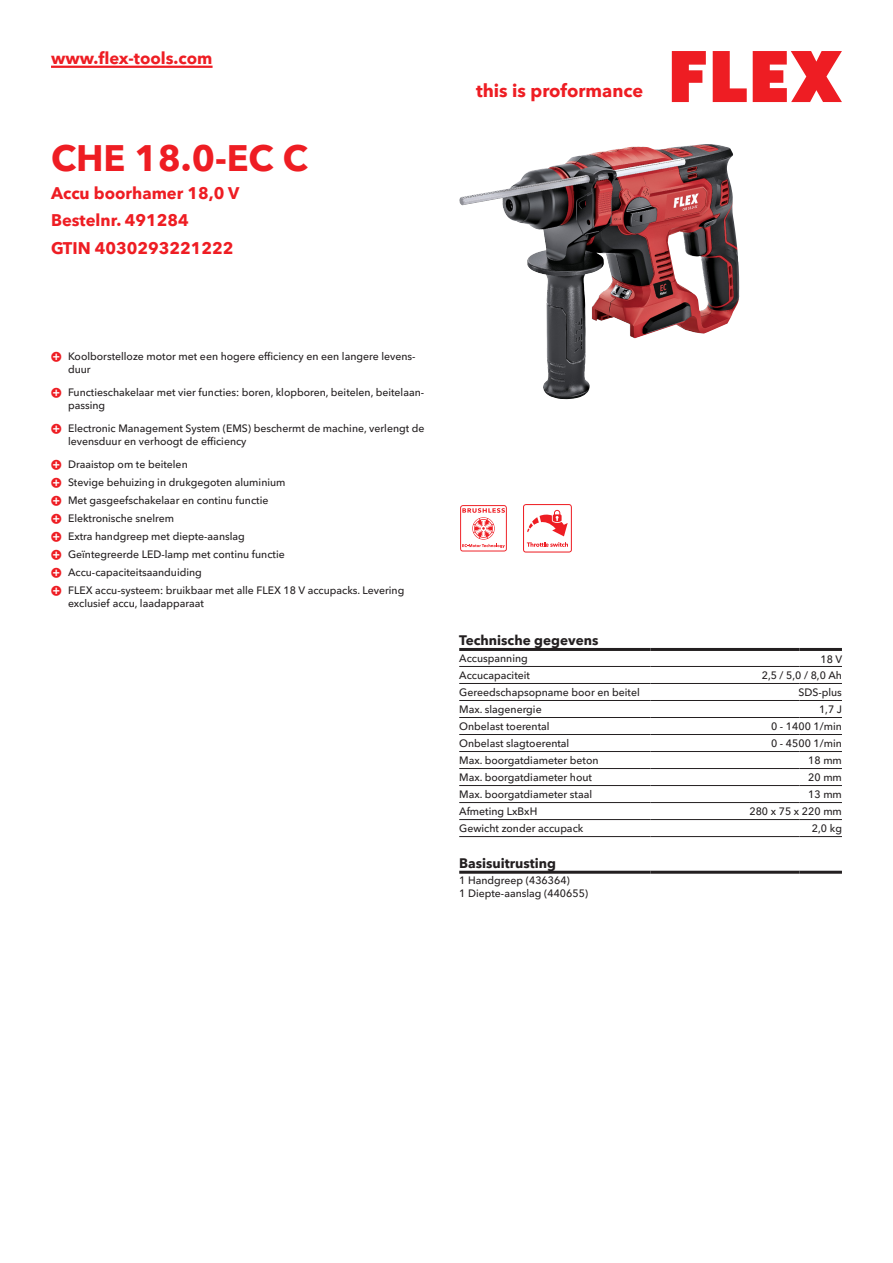
<style>
.page{position:relative;width:893px;height:1263px;background:#fff}
.page>*{position:absolute;margin:0;border:0;box-sizing:border-box;transform-origin:0 0}
.CB_AF_Product-name{font:700 36px "Avenir Next W1 G";color:#ee1d23}
.t1{font:700 18px "Avenir Next W1 G";color:#ee1d23}
.CB_AF_Product-short{font:700 16.5px "Avenir Next W1 G";color:#ee1d23}
.CB_AF_Order-number{font:700 16.5px "Avenir Next W1 G";color:#ee1d23}
.CB_AF_Table-headline{font:700 13.5px "Avenir Next W1 G";color:#231f20}
.CB_AF_Table-specific{font:500 10.5px/12.6px "Avenir Next W1 G";color:#231f20}
</style>
<div class="page">
<svg style="left:672px;top:51px;width:34px;height:51px"></svg>
<svg style="left:713px;top:51px;width:34px;height:51px"></svg>
<svg style="left:753px;top:51px;width:89px;height:51px"></svg>
<hr style="left:51px;top:66px;width:162px;height:2px;background:#ee1d23">
<img style="left:459px;top:144px;width:245px;height:256px">
<hr style="left:459px;top:666px;width:192px;height:1px;background:#231f20">
<hr style="left:651px;top:666px;width:148px;height:1px;background:#231f20">
<hr style="left:799px;top:666px;width:43px;height:1px;background:#231f20">
<hr style="left:459px;top:683px;width:192px;height:1px;background:#231f20">
<hr style="left:651px;top:683px;width:148px;height:1px;background:#231f20">
<hr style="left:799px;top:683px;width:43px;height:1px;background:#231f20">
<hr style="left:459px;top:700px;width:192px;height:1px;background:#231f20">
<hr style="left:651px;top:700px;width:148px;height:1px;background:#231f20">
<hr style="left:799px;top:700px;width:43px;height:1px;background:#231f20">
<hr style="left:459px;top:717px;width:192px;height:1px;background:#231f20">
<hr style="left:651px;top:717px;width:148px;height:1px;background:#231f20">
<hr style="left:799px;top:717px;width:43px;height:1px;background:#231f20">
<hr style="left:459px;top:734px;width:192px;height:1px;background:#231f20">
<hr style="left:651px;top:734px;width:148px;height:1px;background:#231f20">
<hr style="left:799px;top:734px;width:43px;height:1px;background:#231f20">
<hr style="left:459px;top:751px;width:192px;height:1px;background:#231f20">
<hr style="left:651px;top:751px;width:148px;height:1px;background:#231f20">
<hr style="left:799px;top:751px;width:43px;height:1px;background:#231f20">
<hr style="left:459px;top:768px;width:192px;height:1px;background:#231f20">
<hr style="left:651px;top:768px;width:148px;height:1px;background:#231f20">
<hr style="left:799px;top:768px;width:43px;height:1px;background:#231f20">
<hr style="left:459px;top:785px;width:192px;height:1px;background:#231f20">
<hr style="left:651px;top:785px;width:148px;height:1px;background:#231f20">
<hr style="left:799px;top:785px;width:43px;height:1px;background:#231f20">
<hr style="left:459px;top:802px;width:192px;height:1px;background:#231f20">
<hr style="left:651px;top:802px;width:148px;height:1px;background:#231f20">
<hr style="left:799px;top:802px;width:43px;height:1px;background:#231f20">
<hr style="left:459px;top:819px;width:192px;height:1px;background:#231f20">
<hr style="left:651px;top:819px;width:148px;height:1px;background:#231f20">
<hr style="left:799px;top:819px;width:43px;height:1px;background:#231f20">
<hr style="left:459px;top:836px;width:192px;height:1px;background:#231f20">
<hr style="left:651px;top:836px;width:148px;height:1px;background:#231f20">
<hr style="left:799px;top:836px;width:43px;height:1px;background:#231f20">
<hr style="left:459px;top:648px;width:192px;height:3px;background:#231f20">
<hr style="left:651px;top:648px;width:148px;height:3px;background:#231f20">
<hr style="left:799px;top:648px;width:43px;height:3px;background:#231f20">
<hr style="left:459px;top:871px;width:192px;height:3px;background:#231f20">
<hr style="left:651px;top:871px;width:148px;height:3px;background:#231f20">
<hr style="left:799px;top:871px;width:43px;height:3px;background:#231f20">
<svg style="left:460px;top:505px;width:47px;height:46px"></svg>
<svg style="left:523px;top:504px;width:49px;height:48px"></svg>
<h3 class="CB_AF_Product-short" style="left:51px;top:45px;width:163px">www.flex-tools.com</h3>
<p class="CB_AF_Product-name" style="left:51px;top:130px;width:258px">CHE 18.0-EC C</p>
<p class="CB_AF_Product-short" style="left:51px;top:180px;width:190px">Accu boorhamer 18,0 V</p>
<p class="CB_AF_Order-number" style="left:51px;top:207px;width:139px">Bestelnr. 491284</p>
<p class="CB_AF_Order-number" style="left:51px;top:235px;width:184px">GTIN 4030293221222</p>
<h2 class="t1" style="left:476px;top:77px;width:169px">this is proformance</h2>
<p class="CB_AF_Table-specific" style="left:68px;top:349px;width:349px">Koolborstelloze motor met een hogere efficiency en een langere levens&shy;duur</p>
<p class="CB_AF_Table-specific" style="left:68px;top:385px;width:358px">Functieschakelaar met vier functies: boren, klopboren, beitelen, beitelaan&shy;passing</p>
<p class="CB_AF_Table-specific" style="left:68px;top:421px;width:358px">Electronic Management System (EMS) beschermt de machine, verlengt de levensduur en verhoogt de efficiency</p>
<p class="CB_AF_Table-specific" style="left:68px;top:457px;width:121px">Draaistop om te beitelen</p>
<p class="CB_AF_Table-specific" style="left:68px;top:475px;width:219px">Stevige behuizing in drukgegoten aluminium</p>
<p class="CB_AF_Table-specific" style="left:68px;top:493px;width:202px">Met gasgeefschakelaar en continu functie</p>
<p class="CB_AF_Table-specific" style="left:68px;top:511px;width:107px">Elektronische snelrem</p>
<p class="CB_AF_Table-specific" style="left:68px;top:529px;width:178px">Extra handgreep met diepte-aanslag</p>
<p class="CB_AF_Table-specific" style="left:68px;top:547px;width:218px">Geïntegreerde LED-lamp met continu functie</p>
<p class="CB_AF_Table-specific" style="left:68px;top:565px;width:135px">Accu-capaciteitsaanduiding</p>
<p class="CB_AF_Table-specific" style="left:68px;top:583px;width:338px">FLEX accu-systeem: bruikbaar met alle FLEX 18 V accupacks. Levering exclusief accu, laadapparaat</p>
<p class="CB_AF_Table-headline" style="left:459px;top:630px;width:141px">Technische gegevens</p>
<p class="CB_AF_Table-specific" style="left:459px;top:651px;width:70px">Accuspanning</p>
<p class="CB_AF_Table-specific" style="left:820px;top:652px;width:23px">18 V</p>
<p class="CB_AF_Table-specific" style="left:459px;top:668px;width:72px">Accucapaciteit</p>
<p class="CB_AF_Table-specific" style="left:762px;top:668px;width:82px">2,5 / 5,0 / 8,0 Ah</p>
<p class="CB_AF_Table-specific" style="left:459px;top:685px;width:182px">Gereedschapsopname boor en beitel</p>
<p class="CB_AF_Table-specific" style="left:798px;top:685px;width:45px">SDS-plus</p>
<p class="CB_AF_Table-specific" style="left:459px;top:702px;width:84px">Max. slagenergie</p>
<p class="CB_AF_Table-specific" style="left:819px;top:702px;width:24px">1,7 J</p>
<p class="CB_AF_Table-specific" style="left:459px;top:719px;width:92px">Onbelast toerental</p>
<p class="CB_AF_Table-specific" style="left:771px;top:719px;width:72px">0 - 1400 1/min</p>
<p class="CB_AF_Table-specific" style="left:459px;top:736px;width:112px">Onbelast slagtoerental</p>
<p class="CB_AF_Table-specific" style="left:771px;top:736px;width:72px">0 - 4500 1/min</p>
<p class="CB_AF_Table-specific" style="left:459px;top:753px;width:141px">Max. boorgatdiameter beton</p>
<p class="CB_AF_Table-specific" style="left:808px;top:753px;width:35px">18 mm</p>
<p class="CB_AF_Table-specific" style="left:459px;top:770px;width:134px">Max. boorgatdiameter hout</p>
<p class="CB_AF_Table-specific" style="left:808px;top:770px;width:35px">20 mm</p>
<p class="CB_AF_Table-specific" style="left:459px;top:787px;width:134px">Max. boorgatdiameter staal</p>
<p class="CB_AF_Table-specific" style="left:808px;top:787px;width:35px">13 mm</p>
<p class="CB_AF_Table-specific" style="left:459px;top:804px;width:80px">Afmeting LxBxH</p>
<p class="CB_AF_Table-specific" style="left:749px;top:804px;width:94px">280 x 75 x 220 mm</p>
<p class="CB_AF_Table-specific" style="left:459px;top:821px;width:126px">Gewicht zonder accupack</p>
<p class="CB_AF_Table-specific" style="left:812px;top:821px;width:32px">2,0 kg</p>
<p class="CB_AF_Table-headline" style="left:459px;top:852px;width:98px">Basisuitrusting</p>
<p class="CB_AF_Table-specific" style="left:459px;top:873px;width:131px">1 Handgreep (436364)<br>1 Diepte-aanslag (440655)</p>
</div>
